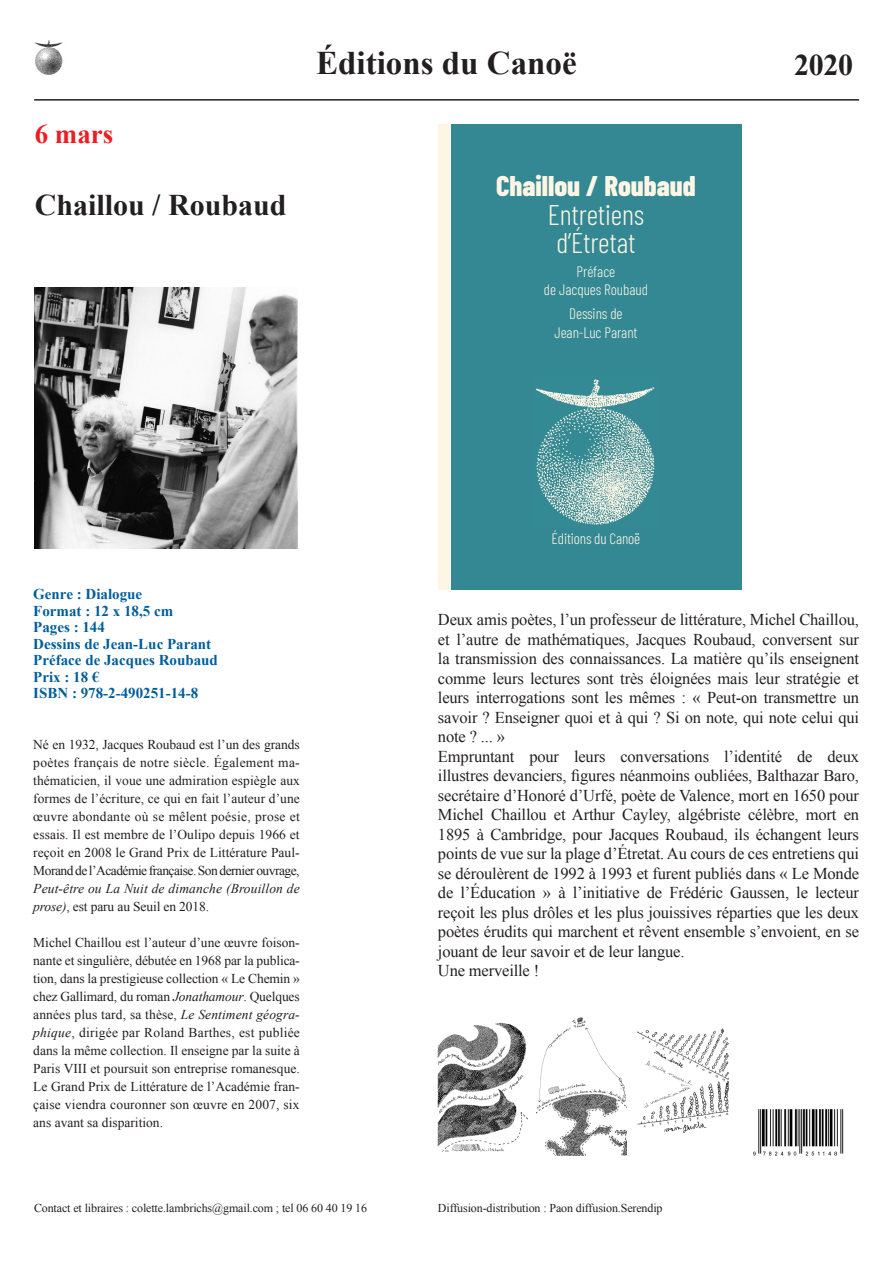
<style>
.page{position:relative;width:893px;height:1263px;background:#fff}
.page>*{position:absolute;margin:0;border:0;box-sizing:border-box;transform-origin:0 0}
.t1{font:700 33px "Times New Roman";color:#231f20}
.t2{font:700 30px "Times New Roman";color:#231f20}
.t3{font:300 28.35px/28.8px "Barlow Condensed";letter-spacing:-.005em;color:#fef6e5;text-align:center}
.t4{font:700 27px "Times New Roman";color:#ee1d23}
.t5{font:16.5px/19.5px "Times New Roman";letter-spacing:-.01em;color:#231f20;text-align:justify}
.t6{font:300 15.15px/18.1px "Barlow Condensed";letter-spacing:-.005em;color:#fef6e5;text-align:center}
.t7{font:700 15px "Times New Roman";color:#005d9c}
.t8{font:13.5px/18px "Times New Roman";letter-spacing:-.005em;color:#231f20;text-align:justify}
.t9{font:12px "Times New Roman";letter-spacing:-.01em;color:#231f20}
.s1{font-weight:800}
.s2{font-style:italic}
</style>
<div class="page">
<hr style="left:34px;top:99px;width:825px;height:2px;background:#231f20">
<img style="left:35px;top:40px;width:28px;height:35px">
<img style="left:753px;top:1109px;width:91px;height:47px">
<img style="left:34px;top:287px;width:264px;height:262px">
<div style="left:438px;top:124px;width:303px;height:466px;background:#348893"></div>
<div style="left:438px;top:124px;width:13px;height:466px;background:#fef6e5"></div>
<img style="left:535px;top:379px;width:120px;height:146px">
<img style="left:438px;top:1022px;width:90px;height:130px">
<img style="left:536px;top:1017px;width:91px;height:138px">
<img style="left:638px;top:1028px;width:90px;height:105px">
<p class="t4" style="left:35px;top:116px;width:80px">6 mars</p>
<p class="t2" style="left:35px;top:184px;width:253px">Chaillou / Roubaud</p>
<h1 class="t1" style="left:316px;top:40px;width:262px">Éditions du Canoë</h1>
<h2 class="t2" style="left:794px;top:44px;width:61px">2020</h2>
<p class="t3" style="left:496px;top:169px;width:201px"><span class="s1">Chaillou / Roubaud<br></span>Entretiens<br>d’Étretat</p>
<p class="t6" style="left:544px;top:262px;width:106px">Préface<br>de Jacques Roubaud</p>
<p class="t6" style="left:554px;top:303px;width:85px;line-height:18.6px">Dessins de<br>Jean-Luc Parant</p>
<p class="t7" style="left:33px;top:584px;width:110px">Genre : Dialogue</p>
<p class="t7" style="left:33px;top:600px;width:141px">Format : 12 x 18,5 cm</p>
<p class="t7" style="left:33px;top:617px;width:73px">Pages : 144</p>
<p class="t7" style="left:33px;top:633px;width:179px">Dessins de Jean-Luc Parant</p>
<p class="t7" style="left:33px;top:650px;width:186px">Préface de Jacques Roubaud</p>
<p class="t7" style="left:33px;top:666px;width:68px">Prix : 18 €</p>
<p class="t7" style="left:33px;top:683px;width:166px">ISBN : 978-2-490251-14-8</p>
<p class="t8" style="left:33px;top:736px;width:268px">Né en 1932, Jacques Roubaud est l’un des grands poètes français de notre siècle. Également ma&shy;thématicien, il voue une admiration espiègle aux formes de l’écriture, ce qui en fait l’auteur d’une œuvre abondante où se mêlent poésie, prose et essais. Il est membre de l’Oulipo depuis 1966 et reçoit en 2008 le Grand Prix de Littérature Paul-Morand de l’Académie française. Son dernier ouvrage, <span class="s2">Peut-être ou La Nuit de dimanche (Brouillon de prose)</span>, est paru au Seuil en 2018.</p>
<p class="t8" style="left:33px;top:934px;width:268px">Michel Chaillou est l’auteur d’une œuvre foison&shy;nante et singulière, débutée en 1968 par la publica&shy;tion, dans la prestigieuse collection « Le Chemin » chez Gallimard, du roman <span class="s2">Jonathamour</span>. Quelques années plus tard, sa thèse, <span class="s2">Le Sentiment géogra&shy;phique</span>, dirigée par Roland Barthes, est publiée dans la même collection. Il enseigne par la suite à Paris VIII et poursuit son entreprise romanesque.<br>Le Grand Prix de Littérature de l’Académie fran&shy;çaise viendra couronner son œuvre en 2007, six ans avant sa disparition.</p>
<p class="t6" style="left:552px;top:528px;width:90px">Éditions du Canoë</p>
<p class="t5" style="left:438px;top:610px;width:423px">Deux amis poètes, l’un professeur de littérature, Michel Chaillou, et l’autre de mathématiques, Jacques Roubaud, conversent sur la transmission des connaissances. La matière qu’ils enseignent comme leurs lectures sont très éloignées mais leur stratégie et leurs interrogations sont les mêmes : « Peut-on transmettre un savoir ? Enseigner quoi et à qui ? Si on note, qui note celui qui note ? ... »</p>
<p class="t5" style="left:438px;top:746px;width:423px">Empruntant pour leurs conversations l’identité de deux illustres devanciers, figures néanmoins oubliées, Balthazar Baro, secrétaire d’Honoré d’Urfé, poète de Valence, mort en 1650 pour Michel Chaillou et Arthur Cayley, algébriste célèbre, mort en 1895 à Cambridge, pour Jacques Roubaud, ils échangent leurs points de vue sur la plage d’Étretat. Au cours de ces entretiens qui se déroulèrent de 1992 à 1993 et furent publiés dans « Le Monde de l’Éducation » à l’initiative de Frédéric Gaussen, le lecteur reçoit les plus drôles et les plus jouissives réparties que les deux poètes érudits qui marchent et rêvent ensemble s’envoient, en se jouant de leur savoir et de leur langue.</p>
<p class="t5" style="left:438px;top:961px;width:103px">Une merveille !</p>
<p class="t9" style="left:34px;top:1200px;width:334px">Contact et libraires : colette.lambrichs@gmail.com ; tel 06 60 40 19 16</p>
<p class="t9" style="left:438px;top:1200px;width:226px">Diffusion-distribution : Paon diffusion.Serendip</p>
</div>
